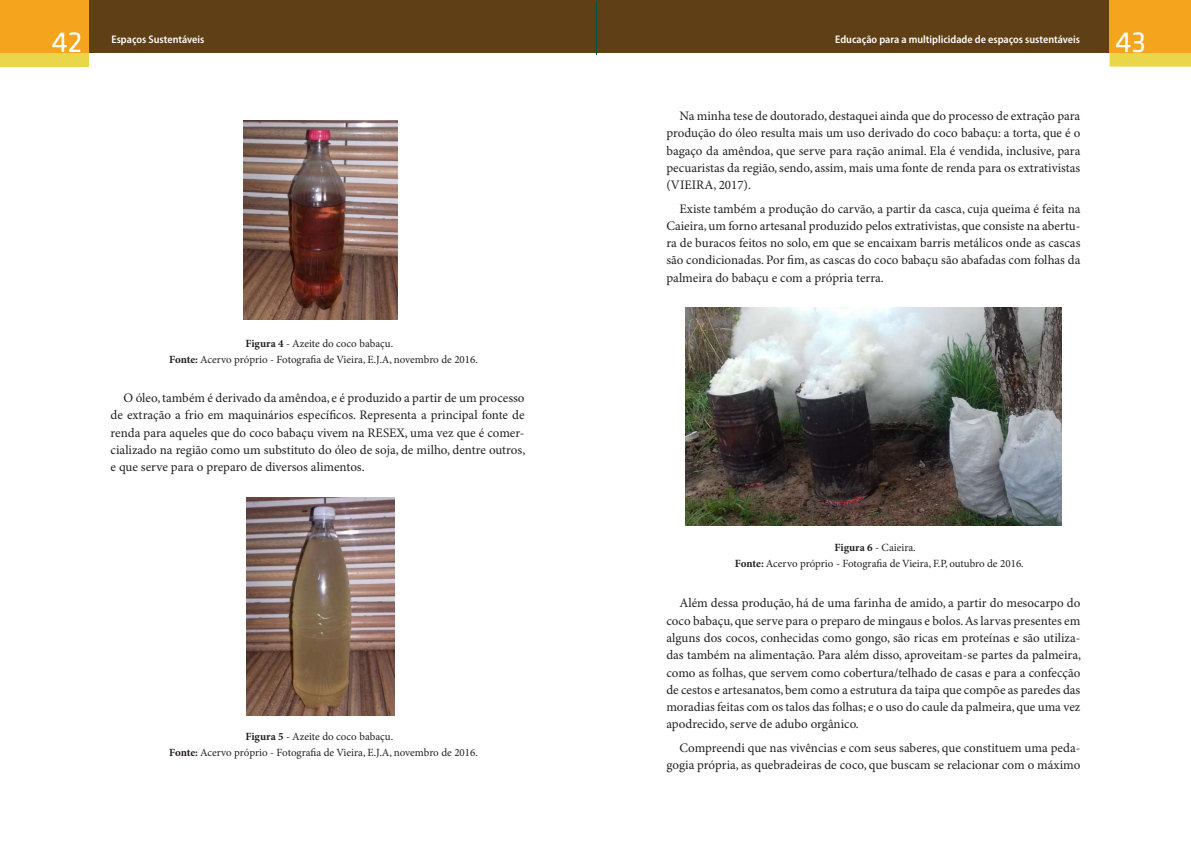
<style>
.page{position:relative;width:1191px;height:842px;background:#fff}
.page>*{position:absolute;margin:0;border:0;box-sizing:border-box;transform-origin:0 0}
.t1{font:30px "Klavika";color:#fff}
.t2{font:13px/17.3px "Minion Pro";color:#231f20;text-align:justify}
.t3{font:11px/16px "Minion Pro";color:#231f20}
.t4{font:600 semi-condensed 11px "Myriad Pro";color:#fff}
.s1{font-weight:700}
</style>
<div class="page">
<div style="left:0;top:0;width:1110px;height:52px;background:#5f3f15"></div>
<div style="left:0;top:0;width:89px;height:67px;background:#e9d749"></div>
<div style="left:0;top:0;width:89px;height:52px;background:#f4a51d"></div>
<svg style="left:1109px;top:52px;width:82px;height:15px"></svg>
<div style="left:1109px;top:0;width:82px;height:52px;background:#f4a51d"></div>
<img style="left:244px;top:120px;width:153px;height:199px">
<img style="left:246px;top:497px;width:149px;height:219px">
<img style="left:685px;top:308px;width:376px;height:218px">
<h1 class="t1" style="left:52px;top:26px;width:32px">42</h1>
<h1 class="t1" style="left:1115px;top:27px;width:32px">43</h1>
<p class="t4" style="left:835px;top:33px;width:246px">Educação para a multiplicidade de espaços sustentáveis</p>
<p class="t4" style="left:112px;top:34px;width:94px">Espaços Sustentáveis</p>
<p class="t3" style="left:169px;top:336px;width:310px;text-indent:76px"><span class="s1">Figura 4</span> - Azeite do coco babaçu.<br><span class="s1">Fonte:</span> Acervo próprio - Fotografia de Vieira, E.J.A, novembro de 2016.</p>
<p class="t2" style="left:111px;top:390px;width:416px;text-indent:13px">O óleo, também é derivado da amêndoa, e é produzido a partir de um processo de extração a frio em maquinários específicos. Representa a principal fonte de renda para aqueles que do coco babaçu vivem na RESEX, uma vez que é comer&shy;cializado na região como um substituto do óleo de soja, de milho, dentre outros, e que serve para o preparo de diversos alimentos.</p>
<p class="t3" style="left:169px;top:729px;width:310px;text-indent:76px"><span class="s1">Figura 5</span> - Azeite do coco babaçu.<br><span class="s1">Fonte:</span> Acervo próprio - Fotografia de Vieira, E.J.A, novembro de 2016.</p>
<p class="t2" style="left:666px;top:108px;width:415px;text-indent:13px">Na minha tese de doutorado, destaquei ainda que do processo de extração para produção do óleo resulta mais um uso derivado do coco babaçu: a torta, que é o bagaço da amêndoa, que serve para ração animal. Ela é vendida, inclusive, para pecuaristas da região, sendo, assim, mais uma fonte de renda para os extrativistas (VIEIRA, 2017).</p>
<p class="t2" style="left:666px;top:200px;width:415px;text-indent:13px">Existe também a produção do carvão, a partir da casca, cuja queima é feita na Caieira, um forno artesanal produzido pelos extrativistas, que consiste na abertu&shy;ra de buracos feitos no solo, em que se encaixam barris metálicos onde as cascas são condicionadas. Por fim, as cascas do coco babaçu são abafadas com folhas da palmeira do babaçu e com a própria terra.</p>
<p class="t3" style="left:735px;top:540px;width:290px;text-indent:99px"><span class="s1">Figura 6</span> - Caieira.<br><span class="s1">Fonte:</span> Acervo próprio - Fotografia de Vieira, F.P, outubro de 2016.</p>
<p class="t2" style="left:666px;top:595px;width:416px;text-indent:13px">Além dessa produção, há de uma farinha de amido, a partir do mesocarpo do coco babaçu, que serve para o preparo de mingaus e bolos. As larvas presentes em alguns dos cocos, conhecidas como gongo, são ricas em proteínas e são utiliza&shy;das também na alimentação. Para além disso, aproveitam-se partes da palmeira, como as folhas, que servem como cobertura/telhado de casas e para a confecção de cestos e artesanatos, bem como a estrutura da taipa que compõe as paredes das moradias feitas com os talos das folhas; e o uso do caule da palmeira, que uma vez apodrecido, serve de adubo orgânico.</p>
<p class="t2" style="left:666px;top:739px;width:415px;text-align:right">Compreendi que nas vivências e com seus saberes, que constituem uma peda&shy;gogia própria, as quebradeiras de coco, que buscam se relacionar com o máximo</p>
</div>
